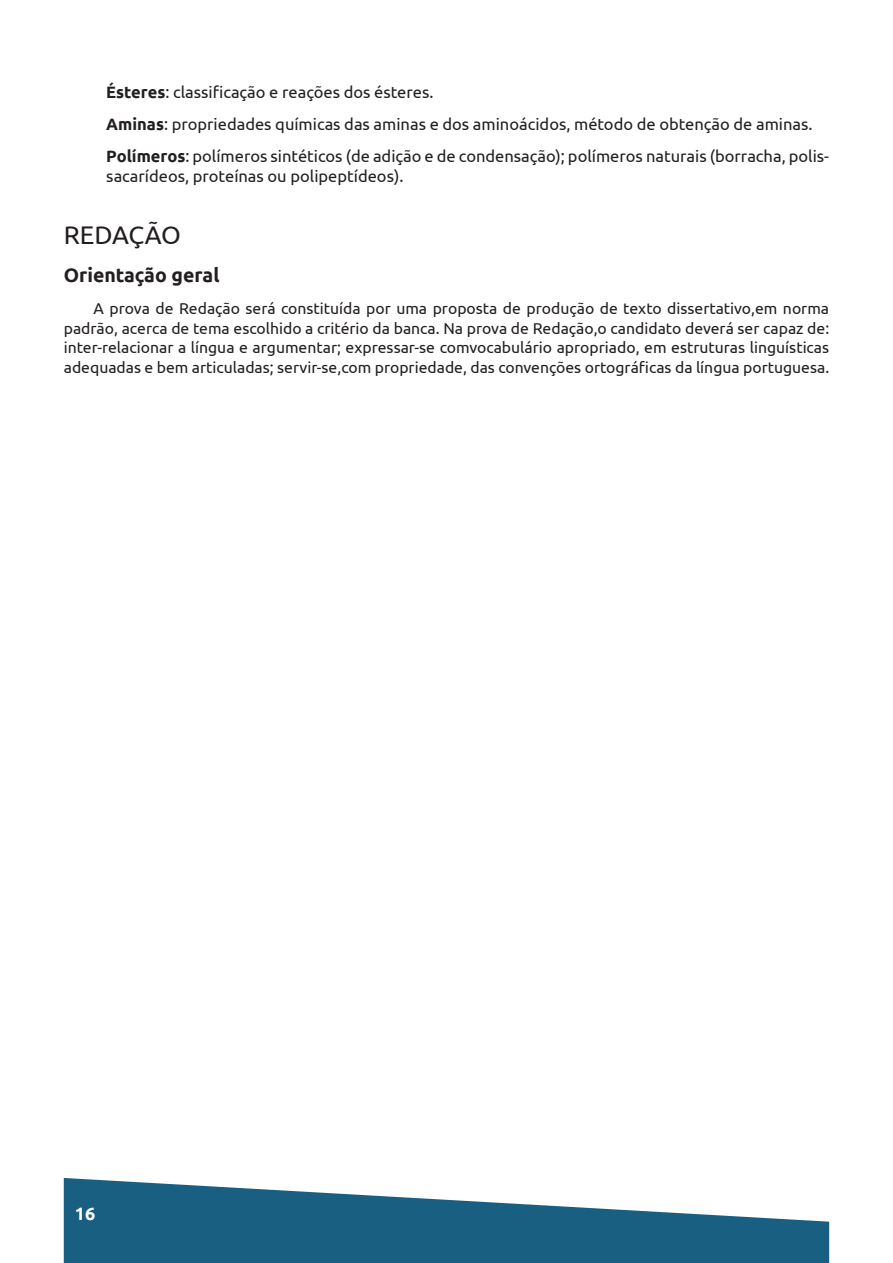
<style>
.page{position:relative;width:893px;height:1263px;background:#fff}
.page>*{position:absolute;margin:0;border:0;box-sizing:border-box;transform-origin:0 0}
.Titulo_2{font:25.5px "Ubuntu";letter-spacing:-.01em;color:#231f20}
.Subtitulo_1{font:700 19.5px "Ubuntu";color:#231f20}
.t1{font:700 18px "Ubuntu";color:#fff}
.Subitem{font:16.5px/19.5px "Ubuntu";color:#231f20}
.Texto_corrido{font:15.75px/19.5px "Ubuntu";color:#231f20;text-align:justify}
.s1{font-weight:700}
</style>
<div class="page">
<svg style="left:64px;top:1178px;width:765px;height:85px;fill:#185f82"></svg>
<p class="Subitem" style="left:106px;top:82px;width:329px"><span class="s1">Ésteres</span>: classificação e reações dos ésteres.</p>
<p class="Subitem" style="left:106px;top:114px;width:708px"><span class="s1">Aminas</span>: propriedades químicas das aminas e dos aminoácidos, método de obtenção de aminas.</p>
<p class="Subitem" style="left:106px;top:146px;width:724px"><span class="s1">Polímeros</span>: polímeros sintéticos (de adição e de condensação); polímeros naturais (borracha, polis&shy;sacarídeos, proteínas ou polipeptídeos).</p>
<p class="Titulo_2" style="left:64px;top:219px;width:119px">REDAÇÃO</p>
<p class="Subtitulo_1" style="left:64px;top:263px;width:157px">Orientação geral</p>
<p class="Texto_corrido" style="left:64px;top:298px;width:767px;text-indent:30px">A prova de Redação será constituída por uma proposta de produção de texto dissertativo,em norma padrão, acerca de tema escolhido a critério da banca. Na prova de Redação,o candidato deverá ser capaz de: inter-relacionar a língua e argumentar; expressar-se comvocabulário apropriado, em estruturas linguísticas adequadas e bem articuladas; servir-se,com propriedade, das convenções ortográficas da língua portuguesa.</p>
<p class="t1" style="left:75px;top:1203px;width:22px">16</p>
</div>
